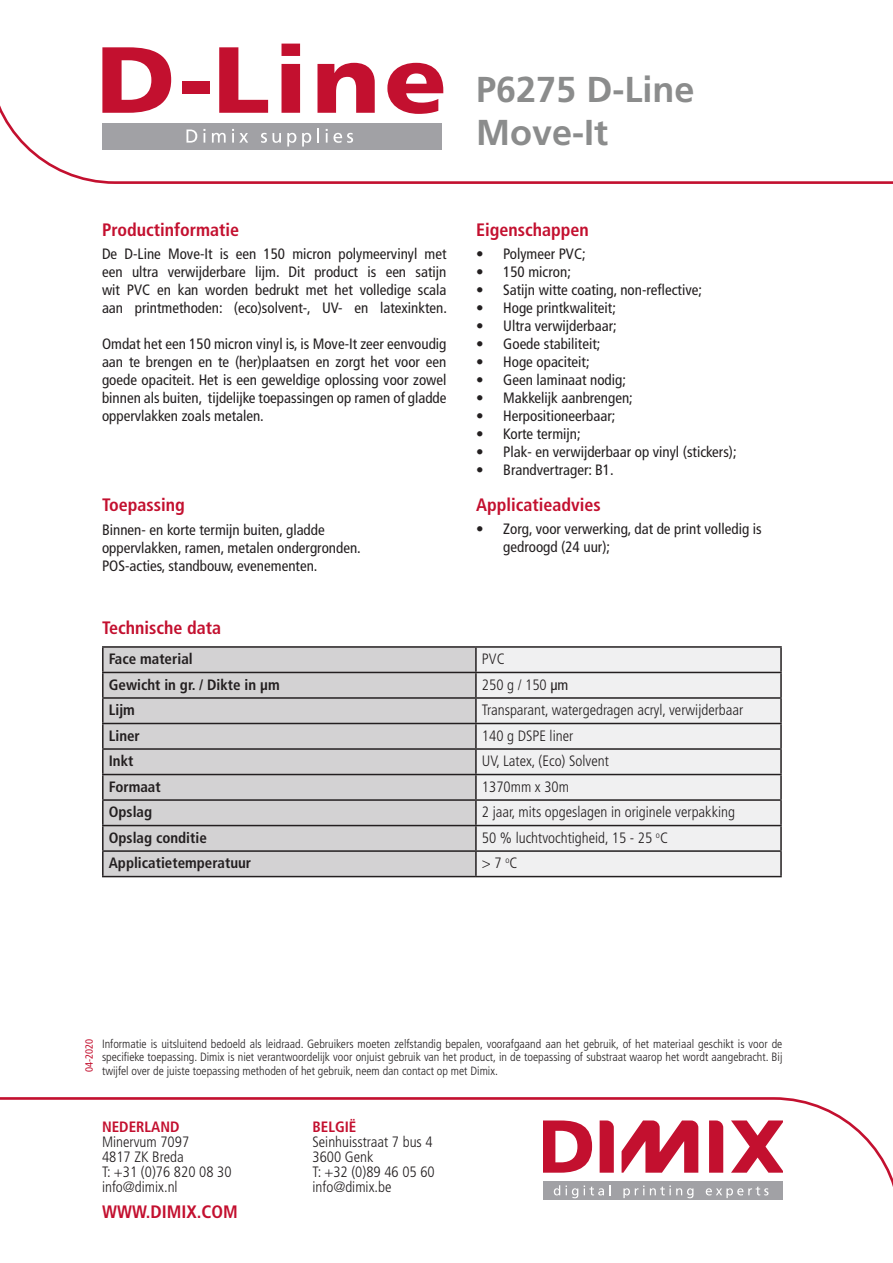
<style>
.page{position:relative;width:893px;height:1263px;background:#fff}
.page>*{position:absolute;margin:0;border:0;box-sizing:border-box;transform-origin:0 0}
.t1{font:700 36px "Frutiger LT Std";color:#8b8c8c}
.t2{font:700 condensed 18px "Frutiger LT Std";color:#c3102f}
.t3{font:condensed 15px/18px "Frutiger LT Std";color:#231f20;text-align:justify}
.t4{font:300 condensed 15px/15px "Frutiger LT Std";color:#231f20}
.t5{font:700 condensed 15px "Frutiger LT Std";color:#231f20}
.t6{font:700 condensed 15px "Frutiger LT Std";color:#c3102f}
.t7{font:300 condensed 12px/13.5px "Frutiger LT Std";color:#231f20;text-align:justify}
.t8{font:condensed 10.5px "Frutiger LT Std";color:#c3102f}
.s1{font-weight:400}
</style>
<div class="page">
<svg style="left:0;top:43px;width:893px;height:141px"></svg>
<div style="left:102px;top:123px;width:340px;height:27px;background:#a1a1a5"></div>
<svg style="left:186px;top:130px;width:11px;height:13px"></svg>
<svg style="left:203px;top:129px;width:2px;height:14px"></svg>
<svg style="left:212px;top:133px;width:14px;height:10px"></svg>
<svg style="left:232px;top:129px;width:16px;height:14px"></svg>
<svg style="left:261px;top:133px;width:6px;height:10px"></svg>
<svg style="left:273px;top:133px;width:8px;height:10px"></svg>
<svg style="left:287px;top:133px;width:9px;height:14px"></svg>
<svg style="left:302px;top:133px;width:9px;height:14px"></svg>
<svg style="left:317px;top:129px;width:2px;height:14px"></svg>
<svg style="left:326px;top:129px;width:27px;height:14px"></svg>
<svg style="left:102px;top:47px;width:69px;height:66px"></svg>
<div style="left:182px;top:81px;width:28px;height:13px;background:#c3102f"></div>
<svg style="left:219px;top:47px;width:49px;height:66px"></svg>
<svg style="left:281px;top:44px;width:19px;height:69px"></svg>
<svg style="left:317px;top:63px;width:58px;height:50px"></svg>
<svg style="left:387px;top:63px;width:56px;height:51px"></svg>
<svg style="left:0;top:1097px;width:893px;height:103px"></svg>
<svg style="left:543px;top:1120px;width:49px;height:53px"></svg>
<svg style="left:600px;top:1120px;width:14px;height:53px"></svg>
<svg style="left:709px;top:1120px;width:14px;height:53px"></svg>
<svg style="left:622px;top:1120px;width:76px;height:53px"></svg>
<div style="left:543px;top:1181px;width:239px;height:19px;background:#a1a1a5"></div>
<svg style="left:554px;top:1185px;width:6px;height:10px"></svg>
<svg style="left:566px;top:1185px;width:12px;height:13px"></svg>
<svg style="left:584px;top:1185px;width:27px;height:10px"></svg>
<svg style="left:623px;top:1185px;width:21px;height:13px"></svg>
<svg style="left:650px;top:1185px;width:43px;height:13px"></svg>
<svg style="left:706px;top:1186px;width:62px;height:12px"></svg>
<svg style="left:731px;top:1120px;width:51px;height:53px"></svg>
<div style="left:104px;top:648px;width:371px;height:228px;background:#d3d2d3"></div>
<div style="left:477px;top:648px;width:303px;height:228px;background:#f0f0f1"></div>
<hr style="left:102px;top:672px;width:374px;height:1px;background:#231f20">
<hr style="left:476px;top:672px;width:306px;height:1px;background:#231f20">
<hr style="left:102px;top:697px;width:374px;height:2px;background:#231f20">
<hr style="left:476px;top:697px;width:306px;height:2px;background:#231f20">
<hr style="left:102px;top:723px;width:374px;height:1px;background:#231f20">
<hr style="left:476px;top:723px;width:306px;height:1px;background:#231f20">
<hr style="left:102px;top:748px;width:374px;height:2px;background:#231f20">
<hr style="left:476px;top:748px;width:306px;height:2px;background:#231f20">
<hr style="left:102px;top:774px;width:374px;height:1px;background:#231f20">
<hr style="left:476px;top:774px;width:306px;height:1px;background:#231f20">
<hr style="left:102px;top:799px;width:374px;height:2px;background:#231f20">
<hr style="left:476px;top:799px;width:306px;height:2px;background:#231f20">
<hr style="left:102px;top:825px;width:374px;height:1px;background:#231f20">
<hr style="left:476px;top:825px;width:306px;height:1px;background:#231f20">
<hr style="left:102px;top:850px;width:374px;height:2px;background:#231f20">
<hr style="left:476px;top:850px;width:306px;height:2px;background:#231f20">
<hr style="left:475px;top:648px;width:2px;height:24px;background:#231f20">
<hr style="left:475px;top:673px;width:2px;height:24px;background:#231f20">
<hr style="left:475px;top:699px;width:2px;height:24px;background:#231f20">
<hr style="left:475px;top:724px;width:2px;height:24px;background:#231f20">
<hr style="left:475px;top:750px;width:2px;height:24px;background:#231f20">
<hr style="left:475px;top:775px;width:2px;height:24px;background:#231f20">
<hr style="left:475px;top:801px;width:2px;height:24px;background:#231f20">
<hr style="left:475px;top:826px;width:2px;height:24px;background:#231f20">
<hr style="left:475px;top:852px;width:2px;height:24px;background:#231f20">
<hr style="left:102px;top:646px;width:374px;height:2px;background:#231f20">
<hr style="left:102px;top:648px;width:2px;height:24px;background:#231f20">
<hr style="left:476px;top:646px;width:306px;height:2px;background:#231f20">
<hr style="left:780px;top:648px;width:2px;height:24px;background:#231f20">
<hr style="left:102px;top:673px;width:2px;height:24px;background:#231f20">
<hr style="left:780px;top:673px;width:2px;height:24px;background:#231f20">
<hr style="left:102px;top:699px;width:2px;height:24px;background:#231f20">
<hr style="left:780px;top:699px;width:2px;height:24px;background:#231f20">
<hr style="left:102px;top:724px;width:2px;height:24px;background:#231f20">
<hr style="left:780px;top:724px;width:2px;height:24px;background:#231f20">
<hr style="left:102px;top:750px;width:2px;height:24px;background:#231f20">
<hr style="left:780px;top:750px;width:2px;height:24px;background:#231f20">
<hr style="left:102px;top:775px;width:2px;height:24px;background:#231f20">
<hr style="left:780px;top:775px;width:2px;height:24px;background:#231f20">
<hr style="left:102px;top:801px;width:2px;height:24px;background:#231f20">
<hr style="left:780px;top:801px;width:2px;height:24px;background:#231f20">
<hr style="left:102px;top:826px;width:2px;height:24px;background:#231f20">
<hr style="left:780px;top:826px;width:2px;height:24px;background:#231f20">
<hr style="left:102px;top:852px;width:2px;height:24px;background:#231f20">
<hr style="left:780px;top:852px;width:2px;height:24px;background:#231f20">
<hr style="left:102px;top:876px;width:374px;height:1px;background:#231f20">
<hr style="left:476px;top:876px;width:306px;height:1px;background:#231f20">
<p class="t2" style="left:102px;top:219px;width:139px">Productinformatie</p>
<p class="t3" style="left:102px;top:245px;width:346px">De D-Line Move-It is een 150 micron polymeervinyl met een ultra verwijderbare lijm. Dit product is een satijn wit PVC en kan worden bedrukt met het volledige scala aan printmethoden: (eco)solvent-, UV- en latexinkten.</p>
<p class="t3" style="left:102px;top:335px;width:346px">Omdat het een 150 micron vinyl is, is Move-It zeer eenvoudig aan te brengen en te (her)plaatsen en zorgt het voor een goede opaciteit. Het is een geweldige oplossing voor zowel binnen als buiten, tijdelijke toepassingen op ramen of gladde oppervlakken zoals metalen.</p>
<p class="t1" style="left:476px;top:68px;width:220px">P6275 D-Line</p>
<p class="t1" style="left:476px;top:112px;width:134px">Move-It</p>
<p class="t2" style="left:476px;top:219px;width:114px">Eigenschappen</p>
<p class="t3" style="left:476px;top:245px;width:111px">• Polymeer PVC;</p>
<p class="t3" style="left:476px;top:263px;width:96px">• 150 micron;</p>
<p class="t3" style="left:476px;top:281px;width:227px">• Satijn witte coating, non-reflective;</p>
<p class="t3" style="left:476px;top:299px;width:141px">• Hoge printkwaliteit;</p>
<p class="t3" style="left:476px;top:317px;width:142px">• Ultra verwijderbaar;</p>
<p class="t3" style="left:476px;top:335px;width:126px">• Goede stabiliteit;</p>
<p class="t3" style="left:476px;top:353px;width:115px">• Hoge opaciteit;</p>
<p class="t3" style="left:476px;top:371px;width:151px">• Geen laminaat nodig;</p>
<p class="t3" style="left:476px;top:389px;width:158px">• Makkelijk aanbrengen;</p>
<p class="t3" style="left:476px;top:407px;width:141px">• Herpositioneerbaar;</p>
<p class="t3" style="left:476px;top:425px;width:106px">• Korte termijn;</p>
<p class="t3" style="left:476px;top:443px;width:262px">• Plak- en verwijderbaar op vinyl (stickers);</p>
<p class="t3" style="left:476px;top:461px;width:139px">• Brandvertrager: B1.</p>
<p class="t2" style="left:102px;top:494px;width:84px">Toepassing</p>
<p class="t2" style="left:476px;top:494px;width:126px">Applicatieadvies</p>
<p class="t3" style="left:102px;top:520px;width:260px">Binnen- en korte termijn buiten, gladde oppervlakken, ramen, metalen ondergronden.</p>
<p class="t3" style="left:102px;top:556px;width:217px">POS-acties, standbouw, evenementen.</p>
<p class="t3" style="left:503px;top:520px;width:260px;text-indent:-27px">• Zorg, voor verwerking, dat de print volledig is gedroogd (24 uur);</p>
<p class="t2" style="left:102px;top:617px;width:121px">Technische data</p>
<p class="t5" style="left:109px;top:650px;width:85px">Face material</p>
<p class="t4" style="left:482px;top:652px;width:24px">PVC</p>
<p class="t5" style="left:109px;top:676px;width:172px">Gewicht in gr. / Dikte in μm</p>
<p class="t4" style="left:482px;top:677px;width:88px">250 g / 150 <span class="s1">μm</span></p>
<p class="t5" style="left:109px;top:701px;width:28px">Lijm</p>
<p class="t4" style="left:482px;top:703px;width:263px">Transparant, watergedragen acryl, verwijderbaar</p>
<p class="t5" style="left:109px;top:727px;width:33px">Liner</p>
<p class="t4" style="left:482px;top:728px;width:93px">140 g DSPE liner</p>
<p class="t5" style="left:109px;top:752px;width:26px">Inkt</p>
<p class="t4" style="left:482px;top:754px;width:128px">UV, Latex, (Eco) Solvent</p>
<p class="t5" style="left:109px;top:778px;width:53px">Formaat</p>
<p class="t4" style="left:482px;top:779px;width:89px">1370mm x 30m</p>
<p class="t5" style="left:109px;top:803px;width:45px">Opslag</p>
<p class="t4" style="left:482px;top:805px;width:255px">2 jaar, mits opgeslagen in originele verpakking</p>
<p class="t5" style="left:109px;top:829px;width:100px">Opslag conditie</p>
<p class="t4" style="left:482px;top:830px;width:188px">50 % luchtvochtigheid, 15 - 25 <sup>o</sup>C</p>
<p class="t5" style="left:109px;top:854px;width:144px">Applicatietemperatuur</p>
<p class="t4" style="left:482px;top:856px;width:37px">&gt; 7 <sup>o</sup>C</p>
<p class="t8" style="left:83px;top:1072px;width:35px;rotate:-90deg">04-2020</p>
<p class="t7" style="left:102px;top:1037px;width:682px">Informatie is uitsluitend bedoeld als leidraad. Gebruikers moeten zelfstandig bepalen, voorafgaand aan het gebruik, of het materiaal geschikt is voor de specifieke toepassing. Dimix is niet verantwoordelijk voor onjuist gebruik van het product, in de toepassing of substraat waarop het wordt aangebracht. Bij twijfel over de juiste toepassing methoden of het gebruik, neem dan contact op met Dimix.</p>
<p class="t6" style="left:102px;top:1118px;width:79px">NEDERLAND</p>
<p class="t4" style="left:102px;top:1134px;width:131px">Minervum 7097<br>4817 ZK Breda<br>T: +31 (0)76 820 08 30 info@dimix.nl</p>
<p class="t2" style="left:102px;top:1201px;width:137px">WWW.DIMIX.COM</p>
<p class="t6" style="left:312px;top:1118px;width:45px">BELGIË</p>
<p class="t4" style="left:312px;top:1134px;width:124px">Seinhuisstraat 7 bus 4<br>3600 Genk<br>T: +32 (0)89 46 05 60 info@dimix.be</p>
</div>
